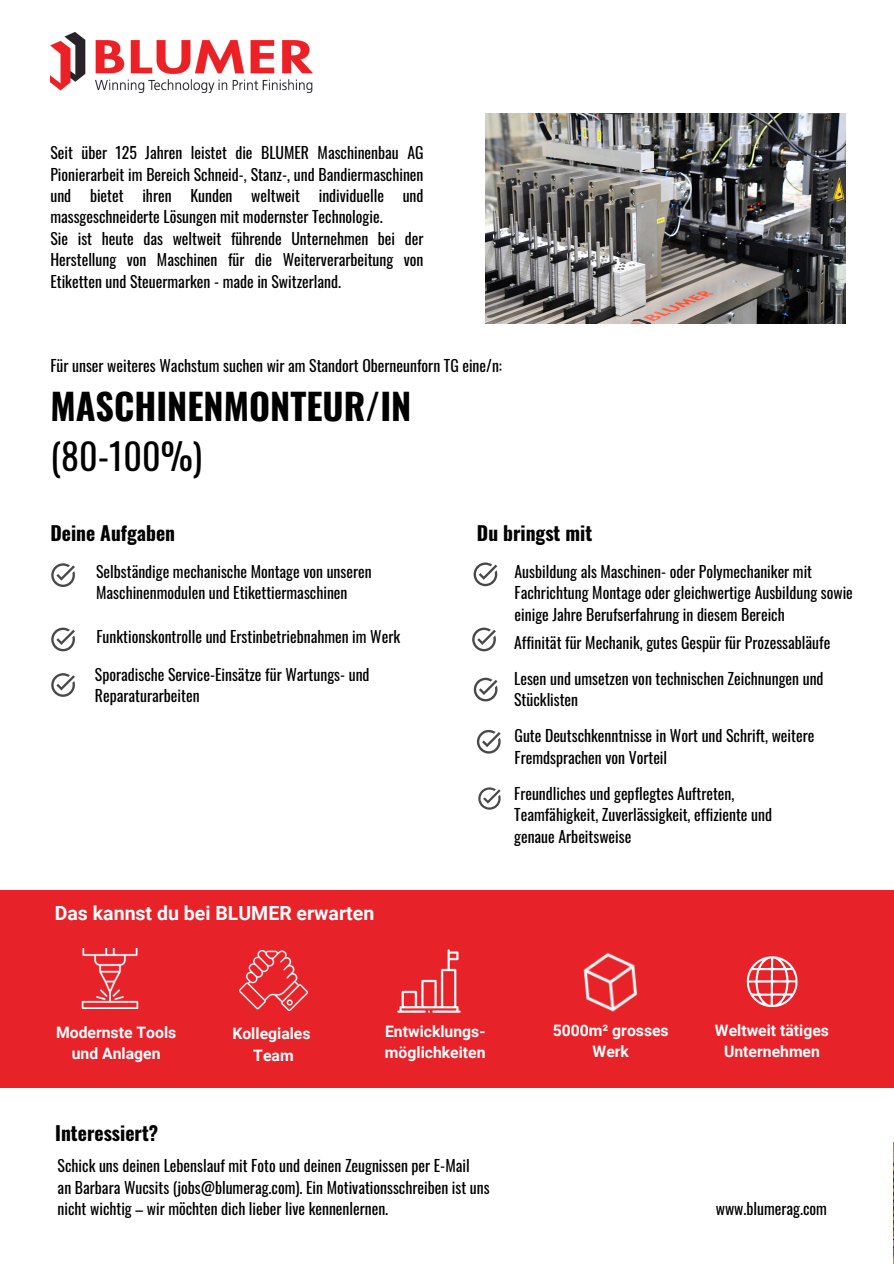
<style>
.page{position:relative;width:894px;height:1264px;background:#fff}
.page>*{position:absolute;margin:0;border:0;box-sizing:border-box;transform-origin:0 0}
.t1{font:700 36px/49.5px "Oswald";color:#000}
.t2{font:700 19.5px "Oswald";color:#000}
.t3{font:700 19.5px "Roboto";color:#fff}
.t4{font:15.75px/21.3px "Oswald";color:#000}
.t5{font:700 15.75px/21.3px "Roboto";color:#fff;text-align:center}
.s1{font-weight:400}
</style>
<div class="page">
<img style="left:50px;top:32px;width:263px;height:60px">
<svg style="left:51px;top:563px;width:24px;height:24px"></svg>
<svg style="left:51px;top:673px;width:24px;height:23px"></svg>
<svg style="left:473px;top:562px;width:24px;height:24px"></svg>
<svg style="left:472px;top:627px;width:23px;height:24px"></svg>
<svg style="left:478px;top:787px;width:22px;height:22px"></svg>
<svg style="left:477px;top:730px;width:23px;height:23px"></svg>
<div style="left:0;top:890px;width:893px;height:197px;background:#e72229"></div>
<img style="left:81px;top:948px;width:58px;height:60px">
<img style="left:583px;top:952px;width:55px;height:60px">
<img style="left:397px;top:949px;width:64px;height:64px">
<img style="left:239px;top:949px;width:68px;height:63px">
<svg style="left:746px;top:956px;width:51px;height:50px"></svg>
<svg style="left:51px;top:627px;width:24px;height:24px"></svg>
<img style="left:893px;top:1142px;width:1px;height:121px">
<img style="left:485px;top:114px;width:360px;height:209px">
<svg style="left:473px;top:677px;width:24px;height:24px"></svg>
<h3 class="t4" style="left:50px;top:141px;width:374px;text-align:justify">Seit über 125 Jahren leistet die BLUMER Maschinenbau AG Pionierarbeit im Bereich Schneid-, Stanz-, und Bandiermaschinen und bietet ihren Kunden weltweit individuelle und massgeschneiderte Lösungen mit modernster Technologie.</h3>
<h3 class="t4" style="left:50px;top:227px;width:374px;text-align:justify">Sie ist heute das weltweit führende Unternehmen bei der Herstellung von Maschinen für die Weiterverarbeitung von Etiketten und Steuermarken - made in Switzerland.</h3>
<p class="t4" style="left:50px;top:354px;width:453px">Für unser weiteres Wachstum suchen wir am Standort Oberneunforn TG eine/n:</p>
<h3 class="t1" style="left:50px;top:380px;width:362px">MASCHINENMONTEUR/IN <span class="s1">(80-100%)</span></h3>
<p class="t2" style="left:50px;top:518px;width:126px">Deine Aufgaben</p>
<p class="t4" style="left:96px;top:560px;width:277px">Selbständige mechanische Montage von unseren<br>Maschinenmodulen und Etikettiermaschinen</p>
<p class="t4" style="left:96px;top:625px;width:305px">Funktionskontrolle und Erstinbetriebnahmen im Werk</p>
<h3 class="t4" style="left:95px;top:662px;width:276px">Sporadische Service-Einsätze für Wartungs- und<br>Reparaturarbeiten</h3>
<p class="t3" style="left:55px;top:902px;width:321px">Das kannst du bei BLUMER erwarten</p>
<p class="t2" style="left:477px;top:518px;width:117px">Du bringst mit</p>
<p class="t4" style="left:514px;top:560px;width:340px">Ausbildung als Maschinen- oder Polymechaniker mit<br>Fachrichtung Montage oder gleichwertige Ausbildung sowie einige Jahre Berufserfahrung in diesem Bereich</p>
<p class="t4" style="left:514px;top:631px;width:317px">Affinität für Mechanik, gutes Gespür für Prozessabläufe</p>
<p class="t4" style="left:514px;top:667px;width:311px">Lesen und umsetzen von technischen Zeichnungen und<br>Stücklisten</p>
<h2 class="t4" style="left:514px;top:724px;width:301px">Gute Deutschkenntnisse in Wort und Schrift, weitere<br>Fremdsprachen von Vorteil</h2>
<p class="t4" style="left:514px;top:782px;width:259px">Freundliches und gepflegtes Auftreten,<br>Teamfähigkeit, Zuverlässigkeit, effiziente und genaue Arbeitsweise</p>
<p class="t5" style="left:236px;top:1019px;width:80px">Kollegiales</p>
<p class="t5" style="left:257px;top:1040px;width:42px">Team</p>
<p class="t5" style="left:56px;top:1021px;width:122px">Modernste Tools und Anlagen</p>
<p class="t5" style="left:552px;top:1019px;width:117px">5000m² grosses<br>Werk</p>
<p class="t5" style="left:714px;top:1019px;width:116px">Weltweit tätiges<br>Unternehmen</p>
<p class="t5" style="left:385px;top:1020px;width:102px;text-align:left">Entwicklungs&shy;möglichkeiten</p>
<p class="t5" style="left:232px;top:1023px;width:80px">Kollegiales<br>Team</p>
<p class="t2" style="left:55px;top:1117px;width:105px">Interessiert?</p>
<h2 class="t4" style="left:58px;top:1154px;width:413px">Schick uns deinen Lebenslauf mit Foto und deinen Zeugnissen per E-Mail</h2>
<p class="t4" style="left:58px;top:1175px;width:433px">an Barbara Wucsits (jobs@blumerag.com). Ein Motivationsschreiben ist uns</p>
<p class="t4" style="left:58px;top:1197px;width:332px">nicht wichtig – wir möchten dich lieber live kennenlernen.</p>
<p class="t4" style="left:715px;top:1197px;width:113px">www.blumerag.com</p>
</div>
